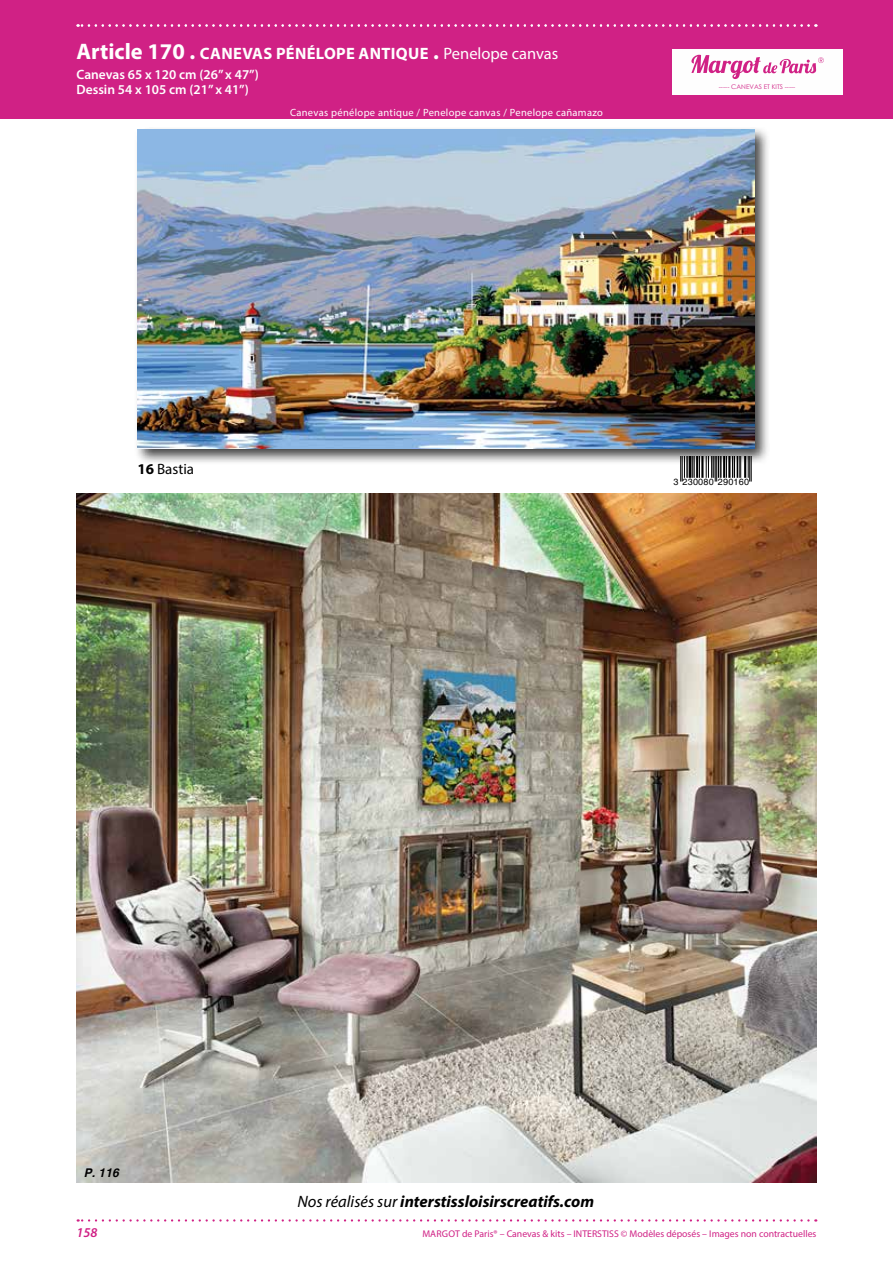
<style>
.page{position:relative;width:893px;height:1263px;background:#fff}
.page>*{position:absolute;margin:0;border:0;box-sizing:border-box;transform-origin:0 0}
.t1{font:700 16.5px "Myriad Pro";letter-spacing:.02em;color:#fff}
.t2{font:italic 700 16.5px "Myriad Pro";color:#000}
.t3{font:15px "Myriad Pro";color:#000}
.t4{font:600 13.5px/15px "Myriad Pro";color:#fff}
.t5{font:italic 600 13.5px "Myriad Pro";color:#d02185}
.t6{font:italic 700 12px "Helvetica";color:#000}
.t7{font:10.5px "Myriad Pro";letter-spacing:.03em;color:#fff}
.t8{font:9.75px "Myriad Pro";color:#d02185}
.t9{font:9px "Helvetica";letter-spacing:.025em;color:#000}
.t10{font:6.45px "Century Gothic";color:#d02185}
.s1{font-size:22.5px}
.s2{font-weight:400}
.s3{font-weight:700}
</style>
<div class="page">
<div style="left:0;top:0;width:893px;height:119px;background:#d02185"></div>
<svg style="left:78px;top:1219px;width:730px;height:2px"></svg>
<svg style="left:77px;top:24px;width:732px;height:3px"></svg>
<div style="left:672px;top:49px;width:170px;height:45px;background:#fefefe"></div>
<svg style="left:691px;top:55px;width:133px;height:24px"></svg>
<div style="left:134px;top:126px;width:636px;height:339px;background:#000;opacity:.75"></div>
<img style="left:137px;top:130px;width:617px;height:319px">
<svg style="left:680px;top:456px;width:5px;height:26px"></svg>
<hr style="left:686px;top:456px;width:2px;height:22px;background:#000">
<hr style="left:689px;top:456px;width:2px;height:22px;background:#000">
<svg style="left:692px;top:456px;width:8px;height:22px"></svg>
<hr style="left:701px;top:456px;width:2px;height:22px;background:#000">
<svg style="left:706px;top:456px;width:35px;height:26px"></svg>
<hr style="left:744px;top:456px;width:2px;height:22px;background:#000">
<svg style="left:748px;top:456px;width:4px;height:26px"></svg>
<img style="left:77px;top:493px;width:739px;height:689px">
<h1 class="t1" style="left:77px;top:43px;width:483px"><span class="s1">Article 170 .</span> CANEVAS PÉNÉLOPE ANTIQUE <span class="s1">.</span> <span class="s2">Penelope canvas</span></h1>
<h3 class="t4" style="left:77px;top:66px;width:184px">Canevas 65 x 120 cm (26’’ x 47’’)<br>Dessin 54 x 105 cm (21’’ x 41’’)</h3>
<p class="t7" style="left:290px;top:106px;width:314px">Canevas pénélope antique / Penelope canvas / Penelope cañamazo</p>
<p class="t10" style="left:719px;top:82px;width:78px">----- CANEVAS ET KITS -----</p>
<h2 class="t3" style="left:137px;top:460px;width:58px"><span class="s3">16</span> Bastia</h2>
<p class="t9" style="left:674px;top:477px;width:77px">3 230080 290160</p>
<p class="t6" style="left:84px;top:1165px;width:36px">P. 116</p>
<h1 class="t2" style="left:297px;top:1191px;width:298px"><span class="s2">Nos réalisés sur</span> interstissloisirscreatifs.com</h1>
<h3 class="t5" style="left:77px;top:1224px;width:23px">158</h3>
<p class="t8" style="left:422px;top:1228px;width:396px">MARGOT de Paris® – Canevas &amp; kits – INTERSTISS © Modèles déposés – Images non contractuelles</p>
</div>
